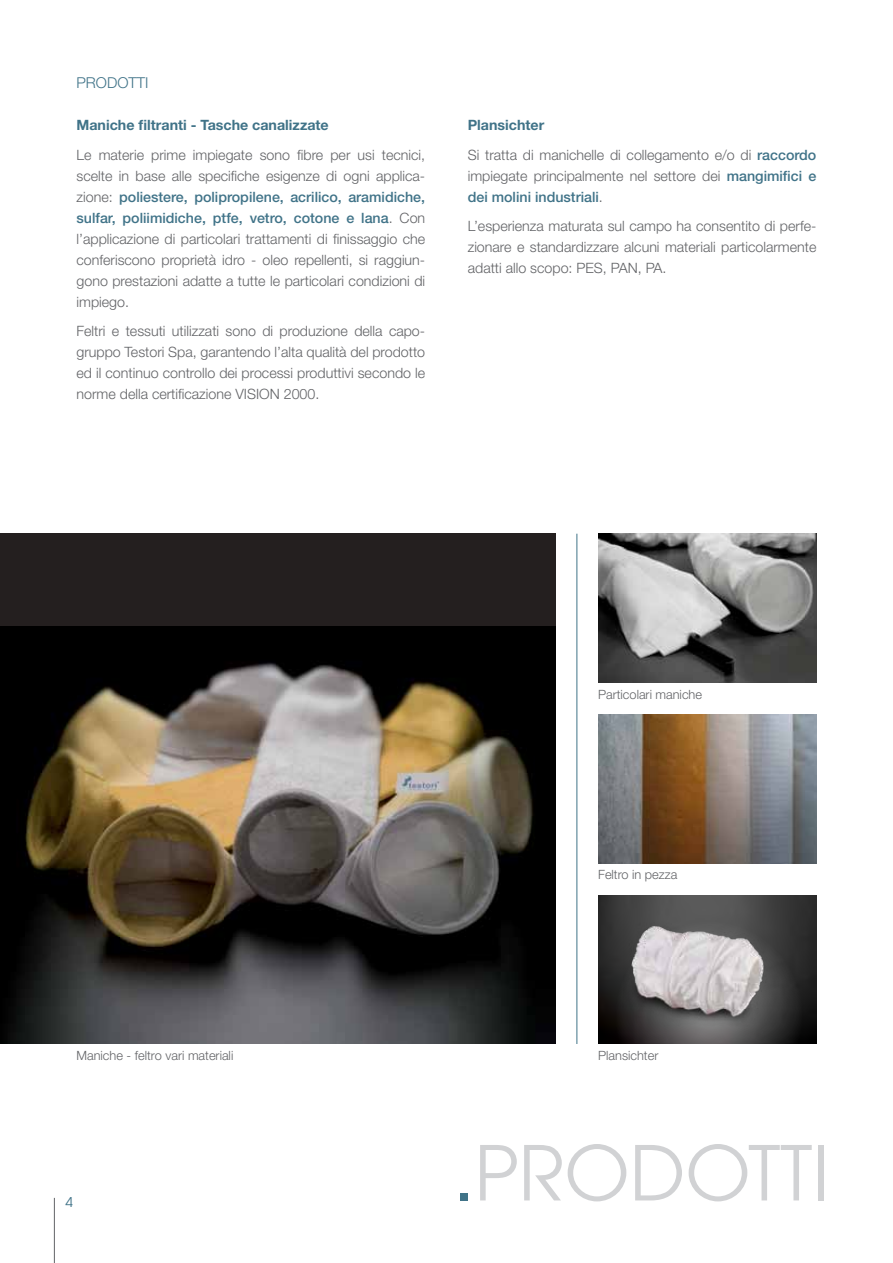
<style>
.page{position:relative;width:893px;height:1263px;background:#fff}
.page>*{position:absolute;margin:0;border:0;box-sizing:border-box;transform-origin:0 0}
.t1{font:75px "Avant Garde";color:#d1d2d4}
.t2{font:300 15px "Helvetica Neue";color:#407388}
.t3{font:300 14.25px/21px "Helvetica Neue";color:#626366;text-align:justify}
.t4{font:700 14.25px "Helvetica Neue";color:#407388}
.t5{font:13.5px "Avant Garde";color:#407388}
.t6{font:300 12.75px "Helvetica Neue";color:#626366}
.s1{font-weight:500;color:#407388}
.s2{font-weight:700;color:#407388}
.s3{font-family:"DIN";color:#407388}
</style>
<div class="page">
<div style="left:0;top:534px;width:556px;height:510px;background:#241f1f"></div>
<img style="left:0;top:627px;width:556px;height:417px">
<hr style="left:576px;top:534px;width:1px;height:510px;background:#407388">
<img style="left:598px;top:714px;width:218px;height:149px">
<img style="left:598px;top:534px;width:218px;height:148px">
<hr style="left:54px;top:1198px;width:1px;height:65px;background:#626366">
<svg style="left:598px;top:895px;width:218px;height:149px;background:#302f2f"></svg>
<img style="left:621px;top:905px;width:154px;height:128px">
<p class="t2" style="left:77px;top:74px;width:73px">PRODOTTI</p>
<p class="t4" style="left:77px;top:116px;width:254px">Maniche filtranti - Tasche canalizzate</p>
<p class="t3" style="left:77px;top:144px;width:350px">Le materie prime impiegate sono fibre per usi tecnici, scelte in base alle specifiche esigenze di ogni applica&shy;zione: <span class="s1">poliestere, polipropilene, acrilico, aramidiche, sulfar, poliimidiche, ptfe, vetro, cotone e lana</span>. Con l’applicazione di particolari trattamenti di finissaggio che conferiscono proprietà idro - oleo repellenti, si raggiun&shy;gono prestazioni adatte a tutte le particolari condizioni di impiego.</p>
<p class="t3" style="left:77px;top:320px;width:350px">Feltri e tessuti utilizzati sono di produzione della capo&shy;gruppo Testori Spa, garantendo l’alta qualità del prodotto ed il continuo controllo dei processi produttivi secondo le norme della certificazione VISION 2000.</p>
<p class="t3" style="left:468px;top:110px;width:350px;line-height:29.5px"><span class="s2">Plansichter<br></span>Si tratta di manichelle di collegamento e/o di <span class="s1">raccordo</span></p>
<p class="t3" style="left:468px;top:165px;width:350px">impiegate principalmente nel settore dei <span class="s1">mangimifici e dei molini industriali</span>.</p>
<p class="t3" style="left:468px;top:215px;width:350px">L’esperienza maturata sul campo ha consentito di perfe&shy;zionare e standardizzare alcuni materiali particolarmente adatti allo scopo: PES, PAN, PA.</p>
<p class="t6" style="left:598px;top:686px;width:105px">Particolari maniche</p>
<p class="t6" style="left:598px;top:867px;width:81px">Feltro in pezza</p>
<p class="t6" style="left:77px;top:1048px;width:158px">Maniche - feltro vari materiali</p>
<p class="t6" style="left:598px;top:1048px;width:62px">Plansichter</p>
<p class="t5" style="left:65px;top:1194px;width:9px">4</p>
<h1 class="t1" style="left:454px;top:1129px;width:376px"><span class="s3">.</span>PRODOTTI</h1>
</div>
